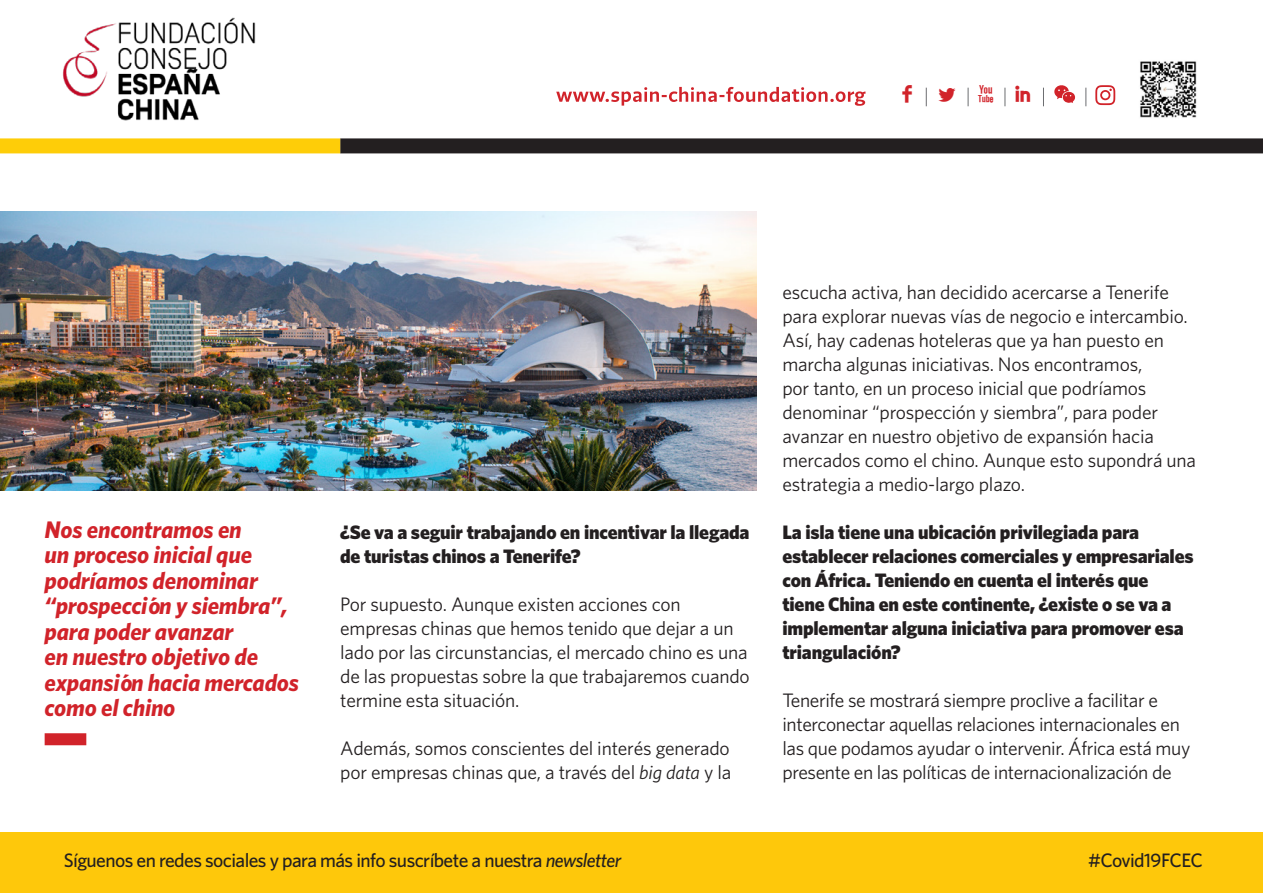
<style>
.page{position:relative;width:1263px;height:893px;background:#fff}
.page>*{position:absolute;margin:0;border:0;box-sizing:border-box;transform-origin:0 0}
.t1{font:28.8px "Socialico";color:#d1232a}
.PREGUTNA{font:italic 700 24px/25.5px "Whitney HTF";letter-spacing:-.01em;color:#d1232a}
.texto_normal{font:19.5px/24px "Whitney HTF";letter-spacing:-.01em;color:#231f20}
.texto_normal-2{font:900 19.5px/24px "Whitney HTF";letter-spacing:-.01em;color:#231f20}
.PREGUTNA-2{font:500 19.5px "Whitney HTF";letter-spacing:-.03em;color:#231f20}
.s1{font-style:italic}
</style>
<div class="page">
<svg style="left:556px;top:87px;width:309px;height:19px"></svg>
<img style="left:1140px;top:61px;width:57px;height:57px">
<img style="left:63px;top:17px;width:193px;height:104px">
<svg style="left:926px;top:88px;width:1px;height:18px"></svg>
<svg style="left:968px;top:88px;width:1px;height:18px"></svg>
<svg style="left:1005px;top:88px;width:1px;height:18px"></svg>
<svg style="left:1043px;top:88px;width:1px;height:18px"></svg>
<svg style="left:1086px;top:88px;width:1px;height:18px"></svg>
<svg style="left:1054px;top:85px;width:21px;height:18px"></svg>
<svg style="left:1095px;top:85px;width:20px;height:20px"></svg>
<div style="left:0;top:833px;width:1263px;height:60px;background:#fec80b"></div>
<div style="left:45px;top:733px;width:41px;height:12px;background:#d1232a"></div>
<div style="left:340px;top:138px;width:923px;height:15px;background:#231f20"></div>
<div style="left:0;top:138px;width:340px;height:15px;background:#fecd08"></div>
<img style="left:0;top:211px;width:757px;height:279px">
<p class="t1" style="left:901px;top:77px;width:14px">F</p>
<p class="t1" style="left:935px;top:79px;width:24px">L</p>
<p class="t1" style="left:977px;top:77px;width:19px">X</p>
<p class="t1" style="left:1014px;top:79px;width:19px">I</p>
<p class="PREGUTNA" style="left:45px;top:516px;width:256px">Nos encontramos en<br>un proceso inicial que podríamos denominar “prospección y siembra”, para poder avanzar<br>en nuestro objetivo de expansión hacia mercados como el chino</p>
<p class="texto_normal-2" style="left:340px;top:519px;width:411px">¿Se va a seguir trabajando en incentivar la llegada de turistas chinos a Tenerife?</p>
<p class="texto_normal" style="left:340px;top:591px;width:411px">Por supuesto. Aunque existen acciones con empresas chinas que hemos tenido que dejar a un lado por las circunstancias, el mercado chino es una de las propuestas sobre la que trabajaremos cuando termine esta situación.</p>
<p class="texto_normal" style="left:340px;top:735px;width:393px">Además, somos conscientes del interés generado por empresas chinas que, a través del <span class="s1">big data</span> y la</p>
<p class="texto_normal" style="left:782px;top:279px;width:415px">escucha activa, han decidido acercarse a Tenerife para explorar nuevas vías de negocio e intercambio.<br>Así, hay cadenas hoteleras que ya han puesto en marcha algunas iniciativas. Nos encontramos,<br>por tanto, en un proceso inicial que podríamos denominar “prospección y siembra”, para poder avanzar en nuestro objetivo de expansión hacia mercados como el chino. Aunque esto supondrá una estrategia a medio-largo plazo.</p>
<p class="texto_normal-2" style="left:782px;top:519px;width:413px">La isla tiene una ubicación privilegiada para establecer relaciones comerciales y empresariales con África. Teniendo en cuenta el interés que tiene China en este continente, ¿existe o se va a implementar alguna iniciativa para promover esa triangulación?</p>
<p class="texto_normal" style="left:782px;top:687px;width:409px">Tenerife se mostrará siempre proclive a facilitar e interconectar aquellas relaciones internacionales en las que podamos ayudar o intervenir. África está muy presente en las políticas de internacionalización de</p>
<p class="PREGUTNA-2" style="left:64px;top:849px;width:559px">Síguenos en redes sociales y para más info suscríbete a nuestra <span class="s1">newsletter</span></p>
<p class="PREGUTNA-2" style="left:1088px;top:849px;width:116px">#Covid19FCEC</p>
</div>
